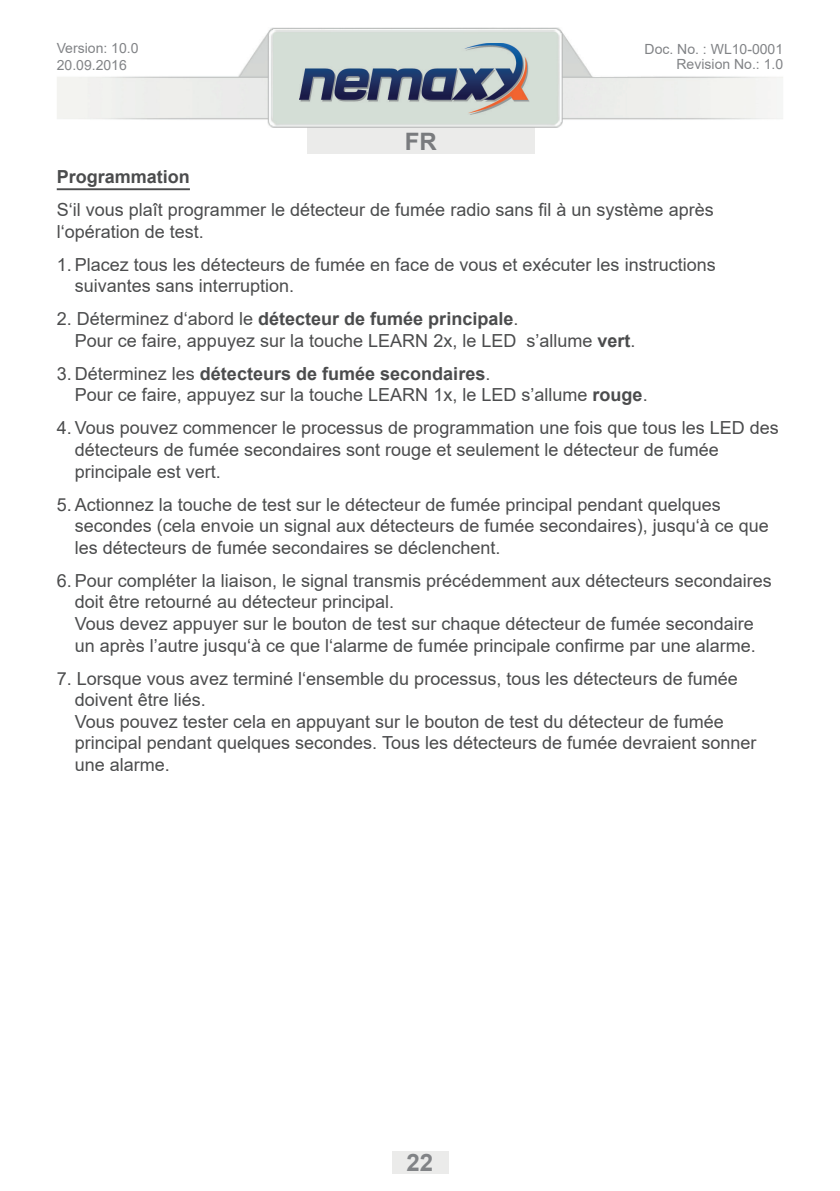
<style>
.page{position:relative;width:840px;height:1191px;background:#fff}
.page>*{position:absolute;margin:0;border:0;box-sizing:border-box;transform-origin:0 0}
.t1{font:700 24px "Arial";color:#818386}
.t2{font:700 24px "Arial";color:#797b7e}
.t3{font:18px/21.6px "Arial";color:#4b4c4d}
.t4{font:700 18px "Arial";color:#4b4c4d}
.t5{font:14px/15px "Arial";color:#818386;text-align:right}
.s1{font-weight:700}
</style>
<div class="page">
<div style="left:307px;top:125px;width:227px;height:29px;background:#ebebea"></div>
<img style="left:57px;top:27px;width:725px;height:101px">
<img style="left:300px;top:43px;width:229px;height:71px">
<div style="left:391px;top:1151px;width:57px;height:23px;background:#ebebea"></div>
<hr style="left:57px;top:188px;width:133px;height:2px;background:#4b4c4d">
<p class="t5" style="left:57px;top:39px;width:83px;line-height:16.8px;text-align:left">Version: 10.0<br>20.09.2016</p>
<h1 class="t2" style="left:404px;top:125px;width:33px">FR</h1>
<p class="t5" style="left:644px;top:42px;width:140px">Doc. No. : WL10-0001<br>Revision No.: 1.0</p>
<p class="t4" style="left:57px;top:164px;width:135px">Programmation</p>
<p class="t3" style="left:57px;top:199px;width:658px">S‘il vous plaît programmer le détecteur de fumée radio sans fil à un système après l‘opération de test.</p>
<p class="t3" style="left:75px;top:253px;width:642px;text-indent:-18px">1. Placez tous les détecteurs de fumée en face de vous et exécuter les instructions suivantes sans interruption.</p>
<p class="t3" style="left:75px;top:308px;width:562px;text-indent:-18px">2. Déterminez d‘abord le <span class="s1">détecteur de fumée principale</span>.<br>Pour ce faire, appuyez sur la touche LEARN 2x, le LED s’allume <span class="s1">vert</span>.</p>
<p class="t3" style="left:75px;top:363px;width:574px;text-indent:-18px">3. Déterminez les <span class="s1">détecteurs de fumée secondaires</span>.<br>Pour ce faire, appuyez sur la touche LEARN 1x, le LED s’allume <span class="s1">rouge</span>.</p>
<p class="t3" style="left:75px;top:417px;width:705px;text-indent:-18px">4. Vous pouvez commencer le processus de programmation une fois que tous les LED des détecteurs de fumée secondaires sont rouge et seulement le détecteur de fumée principale est vert.</p>
<p class="t3" style="left:75px;top:493px;width:695px;text-indent:-18px">5. Actionnez la touche de test sur le détecteur de fumée principal pendant quelques secondes (cela envoie un signal aux détecteurs de fumée secondaires), jusqu‘à ce que les détecteurs de fumée secondaires se déclenchent.</p>
<p class="t3" style="left:75px;top:569px;width:698px;text-indent:-18px">6. Pour compléter la liaison, le signal transmis précédemment aux détecteurs secondaires doit être retourné au détecteur principal.<br>Vous devez appuyer sur le bouton de test sur chaque détecteur de fumée secondaire un après l’autre jusqu‘à ce que l‘alarme de fumée principale confirme par une alarme.</p>
<p class="t3" style="left:75px;top:667px;width:683px;text-indent:-18px">7. Lorsque vous avez terminé l‘ensemble du processus, tous les détecteurs de fumée doivent être liés.<br>Vous pouvez tester cela en appuyant sur le bouton de test du détecteur de fumée principal pendant quelques secondes. Tous les détecteurs de fumée devraient sonner une alarme.</p>
<h1 class="t1" style="left:406px;top:1146px;width:28px">22</h1>
</div>
